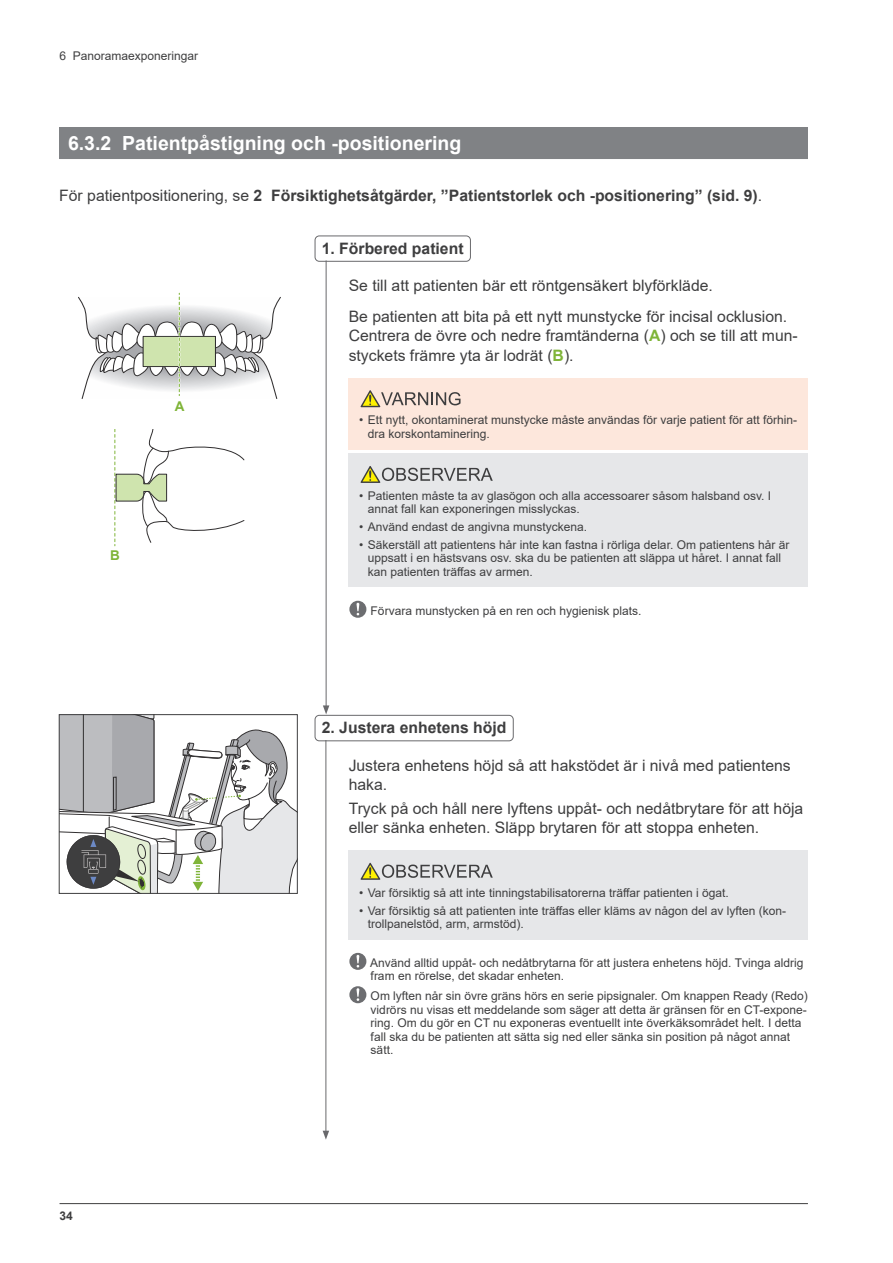
<style>
.page{position:relative;width:893px;height:1263px;background:#fff}
.page>*{position:absolute;margin:0;border:0;box-sizing:border-box;transform-origin:0 0}
.t1{font:700 19.5px "Arial";color:#fff}
.t2{font:15.75px/19.5px "Arial";color:#3e3e3f}
.t3{font:700 15.75px "Arial";color:#3e3e3f}
.t4{font:700 13.5px "Arial";color:#7fb438}
.t5{font:12px/13.5px "Arial";color:#3e3e3f}
.t6{font:700 12px "Arial";color:#3e3e3f}
.s1{font-weight:400}
.s2{font-weight:700;color:#7fb438}
</style>
<div class="page">
<hr style="left:60px;top:1203px;width:748px;height:1px;background:#3e3e3f">
<svg style="left:114px;top:429px;width:131px;height:117px"></svg>
<svg style="left:61px;top:716px;width:235px;height:176px"></svg>
<div style="left:59px;top:714px;width:239px;height:180px;border:1px solid #3e3e3f"></div>
<svg style="left:78px;top:293px;width:203px;height:106px"></svg>
<div style="left:349px;top:378px;width:459px;height:71px;background:#fde7dc"></div>
<svg style="left:361px;top:390px;width:100px;height:17px"></svg>
<div style="left:349px;top:453px;width:459px;height:134px;background:#e6e7e9"></div>
<svg style="left:361px;top:466px;width:132px;height:17px"></svg>
<svg style="left:349px;top:601px;width:17px;height:17px"></svg>
<svg style="left:349px;top:953px;width:17px;height:17px"></svg>
<svg style="left:349px;top:986px;width:17px;height:17px"></svg>
<div style="left:315px;top:715px;width:199px;height:26px;border:1px solid #69696c;border-radius:4px"></div>
<hr style="left:326px;top:740px;width:1px;height:393px;background:#69696c">
<svg style="left:323px;top:1131px;width:6px;height:9px"></svg>
<div style="left:60px;top:127px;width:748px;height:32px;background:#808285"></div>
<div style="left:315px;top:236px;width:156px;height:26px;border:1px solid #69696c;border-radius:4px"></div>
<hr style="left:326px;top:260px;width:1px;height:448px;background:#69696c">
<svg style="left:323px;top:705px;width:6px;height:9px"></svg>
<div style="left:349px;top:850px;width:459px;height:89px;background:#e6e7e9"></div>
<svg style="left:361px;top:863px;width:132px;height:17px"></svg>
<p class="t5" style="left:60px;top:48px;width:140px">6 Panoramaexponeringar</p>
<h1 class="t1" style="left:68px;top:129px;width:395px">6.3.2 Patientpåstigning och -positionering</h1>
<h2 class="t3" style="left:59px;top:184px;width:704px"><span class="s1">För patientpositionering, se</span> 2 Försiktighetsåtgärder, ”Patientstorlek och -positionering” (sid. 9)<span class="s1">.</span></h2>
<h2 class="t3" style="left:322px;top:237px;width:143px">1. Förbered patient</h2>
<h2 class="t2" style="left:349px;top:276px;width:366px">Se till att patienten bär ett röntgensäkert blyförkläde.</h2>
<p class="t4" style="left:175px;top:396px;width:11px">A</p>
<p class="t4" style="left:110px;top:545px;width:11px">B</p>
<p class="t6" style="left:60px;top:1207px;width:15px">34</p>
<h2 class="t2" style="left:349px;top:306px;width:451px">Be patienten att bita på ett nytt munstycke för incisal ocklusion.<br>Centrera de övre och nedre framtänderna (<span class="s2">A</span>) och se till att mun&shy;styckets främre yta är lodrät (<span class="s2">B</span>).</h2>
<p class="t5" style="left:368px;top:413px;width:431px;text-indent:-9px">• Ett nytt, okontaminerat munstycke måste användas för varje patient för att förhin&shy;dra korskontaminering.</p>
<p class="t5" style="left:368px;top:489px;width:405px;text-indent:-9px">• Patienten måste ta av glasögon och alla accessoarer såsom halsband osv. I annat fall kan exponeringen misslyckas.</p>
<p class="t5" style="left:359px;top:520px;width:229px">• Använd endast de angivna munstyckena.</p>
<p class="t5" style="left:368px;top:538px;width:423px;text-indent:-9px">• Säkerställ att patientens hår inte kan fastna i rörliga delar. Om patientens hår är uppsatt i en hästsvans osv. ska du be patienten att släppa ut håret. I annat fall kan patienten träffas av armen.</p>
<p class="t5" style="left:371px;top:604px;width:272px">Förvara munstycken på en ren och hygienisk plats.</p>
<h2 class="t3" style="left:322px;top:716px;width:186px">2. Justera enhetens höjd</h2>
<h2 class="t2" style="left:349px;top:755px;width:444px">Justera enhetens höjd så att hakstödet är i nivå med patientens haka.</h2>
<h2 class="t2" style="left:349px;top:798px;width:456px">Tryck på och håll nere lyftens uppåt- och nedåtbrytare för att höja eller sänka enheten. Släpp brytaren för att stoppa enheten.</h2>
<p class="t5" style="left:359px;top:886px;width:371px">• Var försiktig så att inte tinningstabilisatorerna träffar patienten i ögat.</p>
<p class="t5" style="left:368px;top:903px;width:420px;text-indent:-9px">• Var försiktig så att patienten inte träffas eller kläms av någon del av lyften (kon&shy;trollpanelstöd, arm, armstöd).</p>
<p class="t5" style="left:370px;top:956px;width:435px">Använd alltid uppåt- och nedåtbrytarna för att justera enhetens höjd. Tvinga aldrig fram en rörelse, det skadar enheten.</p>
<p class="t5" style="left:371px;top:989px;width:439px">Om lyften når sin övre gräns hörs en serie pipsignaler. Om knappen Ready (Redo) vidrörs nu visas ett meddelande som säger att detta är gränsen för en CT-expone&shy;ring. Om du gör en CT nu exponeras eventuellt inte överkäksområdet helt. I detta fall ska du be patienten att sätta sig ned eller sänka sin position på något annat sätt.</p>
</div>
